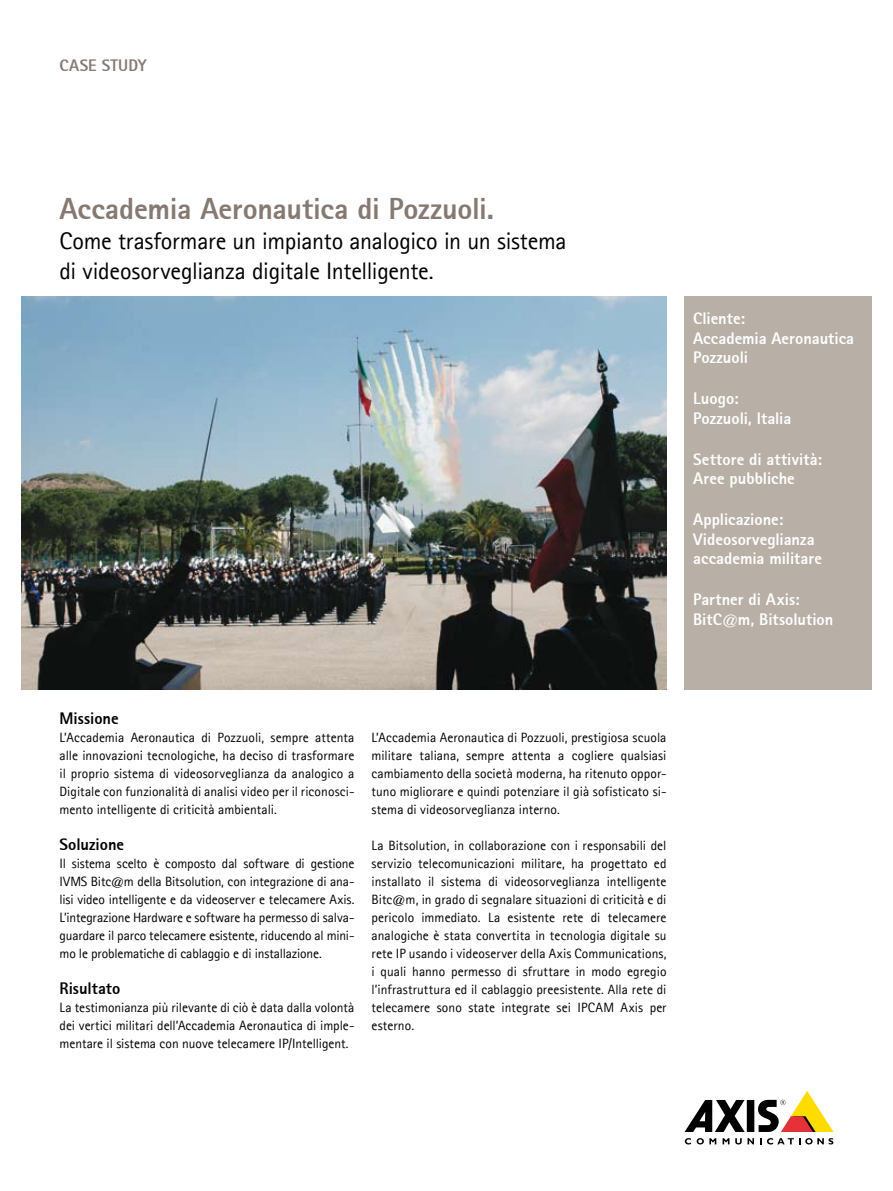
<style>
.page{position:relative;width:893px;height:1191px;background:#fff}
.page>*{position:absolute;margin:0;border:0;box-sizing:border-box;transform-origin:0 0}
.t1{font:800 30px "Agfa Rotis Sans Serif";letter-spacing:-.01em;color:#857971}
.t2{font:24px/30px "Agfa Rotis Sans Serif";letter-spacing:-.015em;color:#000}
.t3{font:800 16.5px/19.5px "Agfa Rotis Sans Serif";color:#fff}
.t4{font:800 16.5px "Agfa Rotis Sans Serif";color:#000}
.t5{font:800 16.5px "Agfa Rotis Sans Serif";letter-spacing:.01em;color:#857971}
.t6{font:13.5px/18px "Agfa Rotis Sans Serif";color:#000;text-align:justify}
</style>
<div class="page">
<div style="left:747px;top:1100px;width:7px;height:32px;background:#000"></div>
<svg style="left:685px;top:1100px;width:60px;height:32px"></svg>
<svg style="left:758px;top:1091px;width:75px;height:41px"></svg>
<svg style="left:685px;top:1138px;width:6px;height:6px"></svg>
<svg style="left:697px;top:1138px;width:19px;height:6px"></svg>
<svg style="left:723px;top:1138px;width:6px;height:6px"></svg>
<svg style="left:735px;top:1138px;width:19px;height:6px"></svg>
<svg style="left:760px;top:1138px;width:73px;height:6px"></svg>
<div style="left:684px;top:296px;width:188px;height:393px;background:#b8afa6"></div>
<img style="left:21px;top:296px;width:645px;height:393px">
<p class="t5" style="left:60px;top:55px;width:89px">CASE STUDY</p>
<h1 class="t1" style="left:60px;top:189px;width:436px">Accademia Aeronautica di Pozzuoli.</h1>
<h2 class="t2" style="left:60px;top:225px;width:509px">Come trasformare un impianto analogico in un sistema di videosorveglianza digitale Intelligente.</h2>
<p class="t3" style="left:693px;top:309px;width:163px">Cliente:<br>Accademia Aeronautica<br>Pozzuoli</p>
<p class="t3" style="left:693px;top:389px;width:100px">Luogo:<br>Pozzuoli, Italia</p>
<p class="t3" style="left:693px;top:449px;width:130px">Settore di attività:<br>Aree pubbliche</p>
<p class="t3" style="left:693px;top:510px;width:130px">Applicazione:<br>Videosorveglianza accademia militare</p>
<p class="t3" style="left:693px;top:590px;width:142px">Partner di Axis:<br>BitC@m, Bitsolution</p>
<p class="t4" style="left:60px;top:707px;width:61px">Missione</p>
<p class="t6" style="left:60px;top:727px;width:296px">L’Accademia Aeronautica di Pozzuoli, sempre attenta alle innovazioni tecnologiche, ha deciso di trasformare il proprio sistema di videosorveglianza da analogico a Digitale con funzionalità di analisi video per il riconosci&shy;mento intelligente di criticità ambientali.</p>
<p class="t4" style="left:60px;top:833px;width:66px">Soluzione</p>
<p class="t6" style="left:60px;top:853px;width:297px">Il sistema scelto è composto dal software di gestione IVMS Bitc@m della Bitsolution, con integrazione di ana&shy;lisi video intelligente e da videoserver e telecamere Axis.<br>L’integrazione Hardware e software ha permesso di salva&shy;guardare il parco telecamere esistente, riducendo al mini&shy;mo le problematiche di cablaggio e di installazione.</p>
<p class="t4" style="left:60px;top:977px;width:62px">Risultato</p>
<p class="t6" style="left:60px;top:997px;width:296px">La testimonianza più rilevante di ciò è data dalla volontà dei vertici militari dell’Accademia Aeronautica di imple&shy;mentare il sistema con nuove telecamere IP/Intelligent.</p>
<p class="t6" style="left:372px;top:727px;width:296px">L’Accademia Aeronautica di Pozzuoli, prestigiosa scuola militare taliana, sempre attenta a cogliere qualsiasi cambiamento della società moderna, ha ritenuto oppor&shy;tuno migliorare e quindi potenziare il già sofisticato si&shy;stema di videosorveglianza interno.</p>
<p class="t6" style="left:372px;top:835px;width:297px">La Bitsolution, in collaborazione con i responsabili del servizio telecomunicazioni militare, ha progettato ed installato il sistema di videosorveglianza intelligente Bitc@m, in grado di segnalare situazioni di criticità e di pericolo immediato. La esistente rete di telecamere analogiche è stata convertita in tecnologia digitale su rete IP usando i videoserver della Axis Communications, i quali hanno permesso di sfruttare in modo egregio l’infrastruttura ed il cablaggio preesistente. Alla rete di telecamere sono state integrate sei IPCAM Axis per esterno.</p>
</div>
